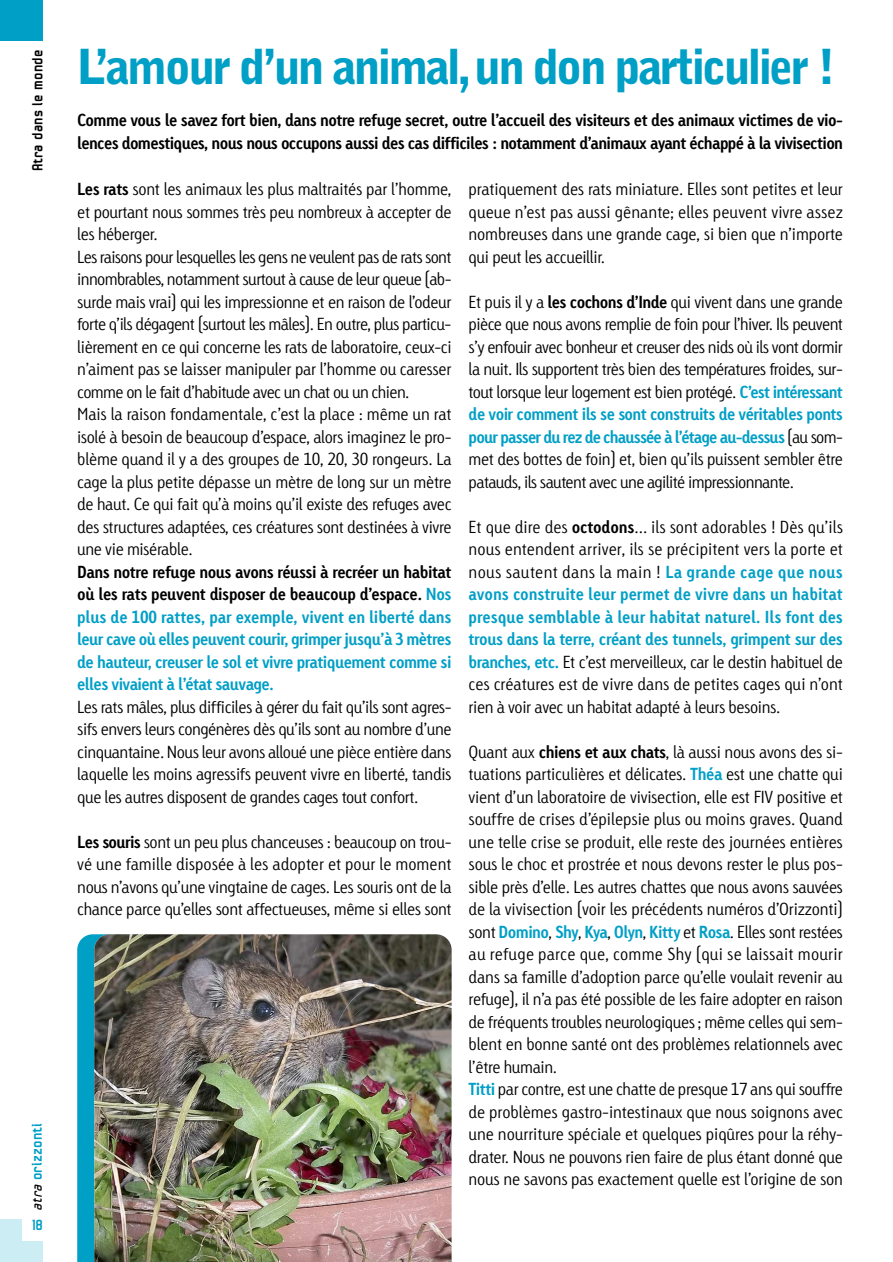
<style>
.page{position:relative;width:893px;height:1262px;background:#fff}
.page>*{position:absolute;margin:0;border:0;box-sizing:border-box;transform-origin:0 0}
.t1{font:900 48px "Bell Gothic";letter-spacing:-.055em;color:#009fc6}
.t2{font:300 16.5px/22.5px "Linotype Tetria";letter-spacing:-.025em;color:#000;text-align:justify}
.t3{font:16.5px/22.5px "Linotype Tetria Bold Tab";letter-spacing:-.035em;color:#009fc6;text-align:justify}
.t4{font:16.5px/22.5px "Linotype Tetria Bold Tab";letter-spacing:-.04em;color:#000}
.t5{font:700 15px "Linotype Kaliber";color:#009fc6}
.t6{font:700 15px "Linotype Kaliber";color:#000}
.s1{font-weight:400;font-style:italic;color:#000}
.s2{font-family:"Linotype Tetria Bold Tab";font-weight:400}
.s3{font-family:"Linotype Tetria Light Tab";font-weight:400}
.s4{color:#000}
.s5{font-family:"Linotype Tetria Bold Tab";font-weight:400;color:#009fc6}
.s6{font-family:"Linotype Tetria";font-weight:300;color:#000}
</style>
<div class="page">
<div style="left:77px;top:934px;width:17px;height:327px;background:#009fc6"></div>
<div style="left:0;top:0;width:43px;height:41px;background:#009fc6"></div>
<div style="left:0;top:1219px;width:43px;height:42px;background:#ccedf4"></div>
<div style="left:22px;top:1219px;width:21px;height:21px;background:#fff"></div>
<img style="left:94px;top:934px;width:357px;height:327px">
<p class="t6" style="left:32px;top:171px;width:123px;rotate:-90deg">Atra dans le monde</p>
<p class="t5" style="left:31px;top:1210px;width:89px;rotate:-90deg"><span class="s1">atra</span> orizzonti</p>
<p class="t5" style="left:32px;top:1219px;width:13px">18</p>
<h1 class="t1" style="left:77px;top:49px;width:760px">L’amour d’un animal,un don particulier !</h1>
<p class="t4" style="left:77px;top:111px;width:767px">Comme vous le savez fort bien, dans notre refuge secret, outre l’accueil des visiteurs et des animaux victimes de vio&shy;lences domestiques, nous nous occupons aussi des cas difficiles : notamment d’animaux ayant échappé à la vivisection</p>
<p class="t2" style="left:77px;top:180px;width:376px;text-align:left"><span class="s2">Les rats</span> sont les animaux les plus maltraités par l’homme, et pourtant nous sommes très peu nombreux à accepter de les héberger.<br>Les raisons pour lesquelles les gens ne veulent pas de rats sont innombrables, notamment surtout à cause de leur queue (ab&shy;surde mais vrai) qui les impressionne et en raison de l’odeur forte q’ils dégagent (surtout les mâles). En outre, plus particu&shy;lièrement en ce qui concerne les rats de laboratoire, ceux-ci n’aiment pas se laisser manipuler par l’homme ou caresser comme on le fait d’habitude avec un chat ou un chien.<br>Mais la raison fondamentale, c’est la place : même un rat isolé à besoin de beaucoup d’espace, alors imaginez le pro&shy;blème quand il y a des groupes de <span class="s3">10</span>, <span class="s3">20</span>, <span class="s3">30</span> rongeurs. La cage la plus petite dépasse un mètre de long sur un mètre de haut. Ce qui fait qu’à moins qu’il existe des refuges avec des structures adaptées, ces créatures sont destinées à vivre une vie misérable.</p>
<p class="t3" style="left:77px;top:562px;width:376px"><span class="s4">Dans notre refuge nous avons réussi à recréer un habitat où les rats peuvent disposer de beaucoup d’espace.</span> Nos plus de 100 rattes, par exemple, vivent en liberté dans leur cave où elles peuvent courir, grimper jusqu’à 3 mètres de hauteur, creuser le sol et vivre pratiquement comme si elles vivaient à l’état sauvage.</p>
<p class="t2" style="left:77px;top:697px;width:376px">Les rats mâles, plus difficiles à gérer du fait qu’ils sont agres&shy;sifs envers leurs congénères dès qu’ils sont au nombre d’une cinquantaine. Nous leur avons alloué une pièce entière dans laquelle les moins agressifs peuvent vivre en liberté, tandis que les autres disposent de grandes cages tout confort.</p>
<p class="t2" style="left:77px;top:832px;width:376px"><span class="s2">Les souris</span> sont un peu plus chanceuses : beaucoup on trou&shy;vé une famille disposée à les adopter et pour le moment nous n’avons qu’une vingtaine de cages. Les souris ont de la chance parce qu’elles sont affectueuses, même si elles sont</p>
<p class="t2" style="left:468px;top:180px;width:376px">pratiquement des rats miniature. Elles sont petites et leur queue n’est pas aussi gênante; elles peuvent vivre assez nombreuses dans une grande cage, si bien que n’importe qui peut les accueillir.</p>
<p class="t2" style="left:468px;top:292px;width:376px">Et puis il y a <span class="s2">les cochons d’Inde</span> qui vivent dans une grande pièce que nous avons remplie de foin pour l’hiver. Ils peuvent s’y enfouir avec bonheur et creuser des nids où ils vont dormir la nuit. Ils supportent très bien des températures froides, sur&shy;tout lorsque leur logement est bien protégé. <span class="s5">C’est intéressant</span></p>
<p class="t3" style="left:468px;top:405px;width:376px">de voir comment ils se sont construits de véritables ponts pour passer du rez de chaussée à l’étage au-dessus <span class="s6">(au som-</span></p>
<p class="t2" style="left:468px;top:450px;width:376px">met des bottes de foin) et, bien qu’ils puissent sembler être patauds, ils sautent avec une agilité impressionnante.</p>
<p class="t2" style="left:468px;top:517px;width:376px">Et que dire des <span class="s2">octodons</span>... ils sont adorables ! Dès qu’ils nous entendent arriver, ils se précipitent vers la porte et nous sautent dans la main ! <span class="s5">La grande cage que nous</span></p>
<p class="t3" style="left:468px;top:585px;width:376px">avons construite leur permet de vivre dans un habitat presque semblable à leur habitat naturel. Ils font des trous dans la terre, créant des tunnels, grimpent sur des</p>
<p class="t2" style="left:468px;top:652px;width:376px"><span class="s5">branches, etc.</span> Et c’est merveilleux, car le destin habituel de ces créatures est de vivre dans de petites cages qui n’ont rien à voir avec un habitat adapté à leurs besoins.</p>
<p class="t2" style="left:468px;top:742px;width:376px;text-align:left">Quant aux <span class="s2">chiens et aux chats</span>, là aussi nous avons des si&shy;tuations particulières et délicates. <span class="s5">Théa</span> est une chatte qui vient d’un laboratoire de vivisection, elle est FIV positive et souffre de crises d’épilepsie plus ou moins graves. Quand une telle crise se produit, elle reste des journées entières sous le choc et prostrée et nous devons rester le plus pos&shy;sible près d’elle. Les autres chattes que nous avons sauvées de la vivisection (voir les précédents numéros d’Orizzonti) sont <span class="s5">Domino</span>, <span class="s5">Shy</span>, <span class="s5">Kya</span>, <span class="s5">Olyn</span>, <span class="s5">Kitty</span> et <span class="s5">Rosa</span>. Elles sont restées au refuge parce que, comme Shy (qui se laissait mourir dans sa famille d’adoption parce qu’elle voulait revenir au refuge), il n’a pas été possible de les faire adopter en raison de fréquents troubles neurologiques ; même celles qui sem&shy;blent en bonne santé ont des problèmes relationnels avec l’être humain.<br><span class="s5">Titti</span> par contre, est une chatte de presque <span class="s3">17</span> ans qui souffre de problèmes gastro-intestinaux que nous soignons avec une nourriture spéciale et quelques piqûres pour la réhy&shy;drater. Nous ne pouvons rien faire de plus étant donné que nous ne savons pas exactement quelle est l’origine de son</p>
</div>
